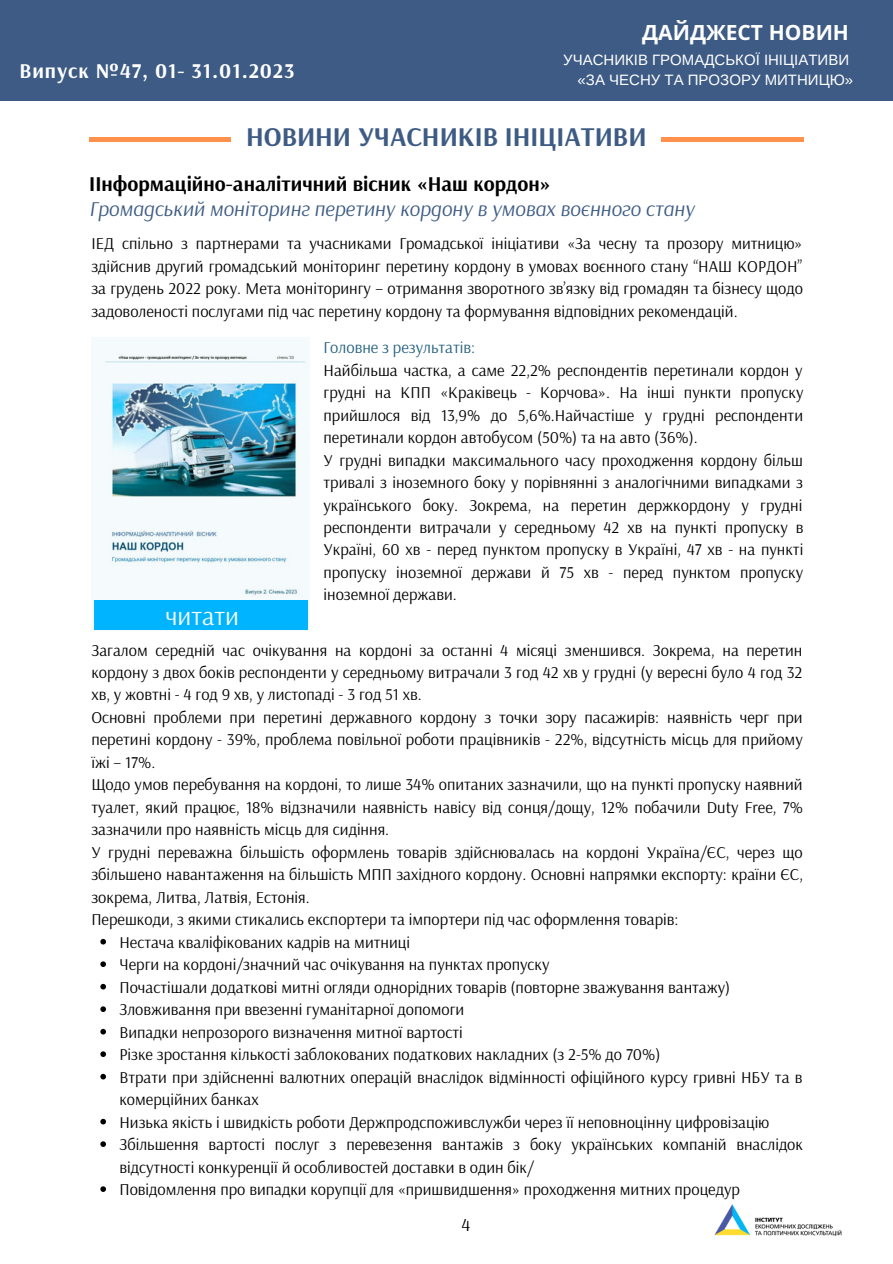
<style>
.page{position:relative;width:893px;height:1264px;background:#fff}
.page>*{position:absolute;margin:0;border:0;box-sizing:border-box;transform-origin:0 0}
.t1{font:700 27px "Arsenal";color:#3d5b84}
.t2{font:26.1px "Arsenal";color:#fff}
.t3{font:italic 21px "Arsenal";color:#3d5b84}
.t4{font:700 21px "Arsenal";color:#000}
.t5{font:700 21px "Arsenal";letter-spacing:.045em;color:#fff}
.t6{font:700 21px "Noto Sans";color:#fff}
.t7{font:18px "Arsenal";color:#000}
.t8{font:16.5px/22.5px "Arsenal";color:#000}
.t9{font:16.5px "Arsenal";color:#22607e}
.t10{font:15px/20.2px "Arimo";color:#fff;text-align:right}
</style>
<div class="page">
<div style="left:0;top:0;width:892px;height:101px;background:#3d5b84"></div>
<div style="left:595px;top:137px;width:208px;height:5px;background:#ff914d"></div>
<div style="left:89px;top:137px;width:208px;height:5px;background:#ff914d"></div>
<div style="left:232px;top:132px;width:428px;height:39px;background:#fff"></div>
<img style="left:714px;top:1204px;width:128px;height:32px">
<img style="left:94px;top:349px;width:215px;height:282px">
<div style="left:95px;top:600px;width:213px;height:29px;background:#01b4ff"></div>
<svg style="left:100px;top:938px;width:6px;height:6px"></svg>
<svg style="left:100px;top:961px;width:6px;height:6px"></svg>
<svg style="left:100px;top:983px;width:6px;height:6px"></svg>
<svg style="left:100px;top:1006px;width:6px;height:6px"></svg>
<svg style="left:100px;top:1028px;width:6px;height:6px"></svg>
<svg style="left:100px;top:1051px;width:6px;height:5px"></svg>
<svg style="left:100px;top:1073px;width:6px;height:6px"></svg>
<svg style="left:100px;top:1118px;width:6px;height:6px"></svg>
<svg style="left:100px;top:1141px;width:6px;height:5px"></svg>
<svg style="left:100px;top:1186px;width:6px;height:5px"></svg>
<p class="t5" style="left:20px;top:57px;width:276px">Випуск №47, 01- 31.01.2023</p>
<p class="t6" style="left:642px;top:17px;width:208px">ДАЙДЖЕСТ НОВИН</p>
<p class="t10" style="left:563px;top:49px;width:291px">УЧАСНИКІВ ГРОМАДСЬКОЇ ІНІЦІАТИВИ «ЗА ЧЕСНУ ТА ПРОЗОРУ МИТНИЦЮ»</p>
<h1 class="t1" style="left:246px;top:119px;width:402px">НОВИНИ УЧАСНИКІВ ІНІЦІАТИВИ</h1>
<p class="t4" style="left:89px;top:170px;width:463px">ІІнформаційно-аналітичний вісник «Наш кордон»</p>
<p class="t3" style="left:89px;top:195px;width:606px">Громадський моніторинг перетину кордону в умовах воєнного стану</p>
<p class="t8" style="left:91px;top:232px;width:713px;text-align:justify">ІЕД спільно з партнерами та учасниками Громадської ініціативи «За чесну та прозору митницю» здійснив другий громадський моніторинг перетину кордону в умовах воєнного стану “НАШ КОРДОН” за грудень 2022 року. Мета моніторингу – отримання зворотного зв’язку від громадян та бізнесу щодо задоволеності послугами під час перетину кордону та формування відповідних рекомендацій.</p>
<h2 class="t2" style="left:165px;top:598px;width:75px">читати</h2>
<p class="t9" style="left:323px;top:336px;width:153px">Головне з результатів:</p>
<p class="t8" style="left:323px;top:358px;width:481px">Найбільша частка, а саме 22,2% респондентів перетинали кордон у грудні на КПП «Краківець - Корчова». На інші пункти пропуску прийшлося від 13,9% до 5,6%.Найчастіше у грудні респонденти перетинали кордон автобусом (50%) та на авто (36%).<br>У грудні випадки максимального часу проходження кордону більш тривалі з іноземного боку у порівнянні з аналогічними випадками з українського боку. Зокрема, на перетин держкордону у грудні респонденти витрачали у середньому 42 хв на пункті пропуску в Україні, 60 хв - перед пунктом пропуску в Україні, 47 хв - на пункті пропуску іноземної держави й 75 хв - перед пунктом пропуску іноземної держави.</p>
<p class="t8" style="left:91px;top:638px;width:713px">Загалом середній час очікування на кордоні за останні 4 місяці зменшився. Зокрема, на перетин кордону з двох боків респонденти у середньому витрачали 3 год 42 хв у грудні (у вересні було 4 год 32 хв, у жовтні - 4 год 9 хв, у листопаді - 3 год 51 хв.<br>Основні проблеми при перетині державного кордону з точки зору пасажирів: наявність черг при перетині кордону - 39%, проблема повільної роботи працівників - 22%, відсутність місць для прийому їжі – 17%.<br>Щодо умов перебування на кордоні, то лише 34% опитаних зазначили, що на пункті пропуску наявний туалет, який працює, 18% відзначили наявність навісу від сонця/дощу, 12% побачили Duty Free, 7% зазначили про наявність місць для сидіння.<br>У грудні переважна більшість оформлень товарів здійснювалась на кордоні Україна/ЄС, через що збільшено навантаження на більшість МПП західного кордону. Основні напрямки експорту: країни ЄС, зокрема, Литва, Латвія, Естонія.<br>Перешкоди, з якими стикались експортери та імпортери під час оформлення товарів:</p>
<p class="t8" style="left:119px;top:930px;width:685px">Нестача кваліфікованих кадрів на митниці<br>Черги на кордоні/значний час очікування на пунктах пропуску<br>Почастішали додаткові митні огляди однорідних товарів (повторне зважування вантажу)<br>Зловживання при ввезенні гуманітарної допомоги<br>Випадки непрозорого визначення митної вартості<br>Різке зростання кількості заблокованих податкових накладних (з 2-5% до 70%)<br>Втрати при здійсненні валютних операцій внаслідок відмінності офіційного курсу гривні НБУ та в комерційних банках<br>Низька якість і швидкість роботи Держпродспоживслужби через її неповноцінну цифровізацію Збільшення вартості послуг з перевезення вантажів з боку українських компаній внаслідок відсутності конкуренції й особливостей доставки в один бік/<br>Повідомлення про випадки корупції для «пришвидшення» проходження митних процедур</p>
<p class="t7" style="left:461px;top:1212px;width:10px">4</p>
</div>
